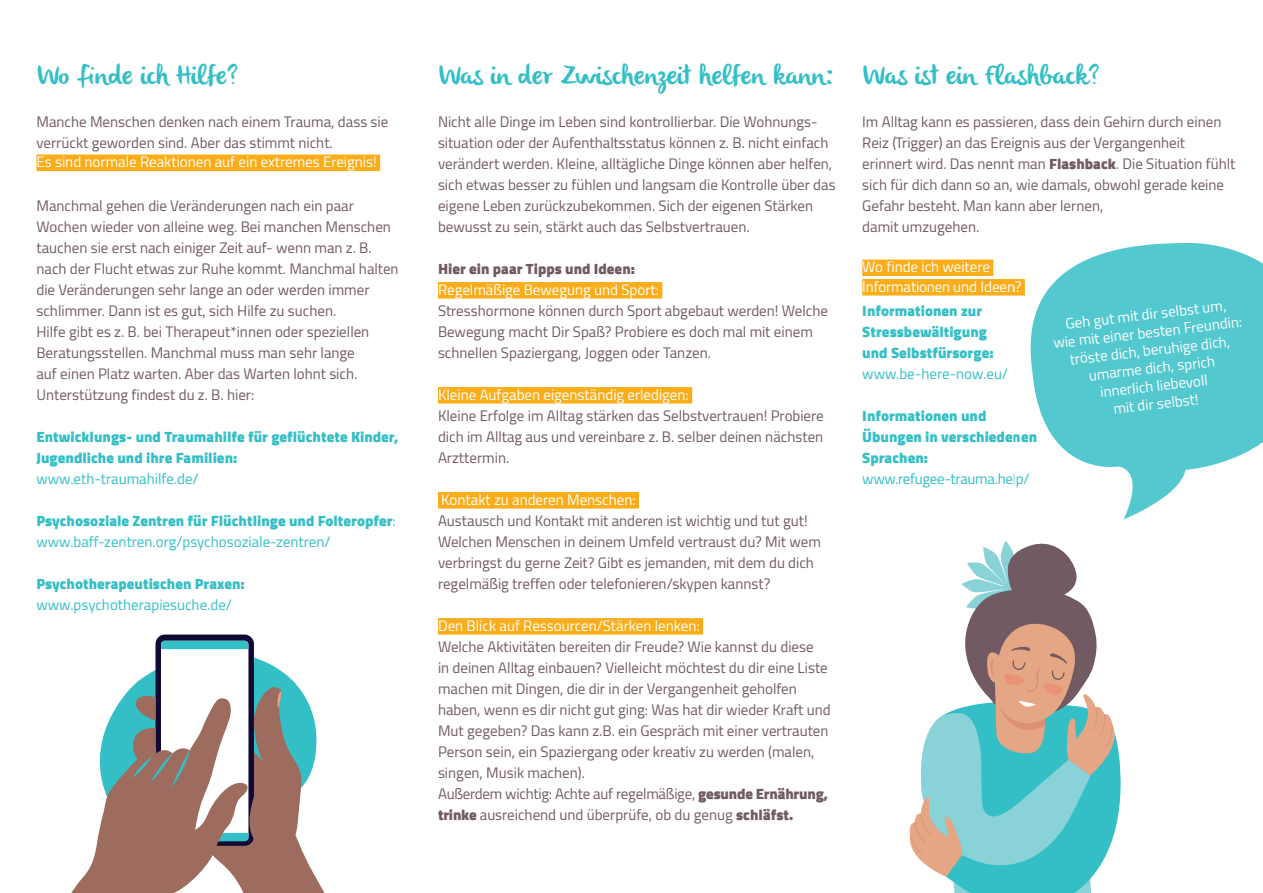
<style>
.page{position:relative;width:1263px;height:893px;background:#fff}
.page>*{position:absolute;margin:0;border:0;box-sizing:border-box;transform-origin:0 0}
.t1{font:27px "olivier";color:#34bfc6}
.t2{font:15px/21px "Cairo";color:#725a62}
.t3{font:15px/18px "Cairo";color:#fff}
.t4{font:900 15px/21px "Cairo";color:#34bfc6}
.t5{font:15px "Cairo";color:#34bfc6}
.t6{font:900 15px "Cairo";color:#725a62}
.t7{font:15px "Cairo";letter-spacing:-.02em;color:#34bfc6}
.s1{font-weight:400}
.s2{font-weight:900}
</style>
<div class="page">
<div style="left:36px;top:155px;width:344px;height:16px;background:#faad19"></div>
<div style="left:438px;top:282px;width:224px;height:17px;background:#faad19"></div>
<div style="left:438px;top:387px;width:254px;height:17px;background:#faad19"></div>
<div style="left:438px;top:492px;width:201px;height:17px;background:#faad19"></div>
<div style="left:438px;top:618px;width:265px;height:17px;background:#faad19"></div>
<div style="left:862px;top:260px;width:131px;height:16px;background:#faad19"></div>
<div style="left:862px;top:279px;width:163px;height:17px;background:#faad19"></div>
<svg style="left:909px;top:541px;width:212px;height:352px"></svg>
<svg style="left:1015px;top:243px;width:248px;height:276px;fill:#53c8ce"></svg>
<svg style="left:132px;top:634px;width:166px;height:53px"></svg>
<div style="left:155px;top:635px;width:99px;height:211px;background:#100935;border-radius:9px"></div>
<div style="left:161px;top:641px;width:87px;height:200px;background:#fff;border-radius:4px"></div>
<svg style="left:161px;top:641px;width:87px;height:8px"></svg>
<svg style="left:71px;top:687px;width:254px;height:206px"></svg>
<h1 class="t1" style="left:36px;top:60px;width:203px">Wo finde ich Hilfe?</h1>
<p class="t2" style="left:36px;top:111px;width:353px">Manche Menschen denken nach einem Trauma, dass sie verrückt geworden sind. Aber das stimmt nicht.</p>
<p class="t3" style="left:36px;top:153px;width:342px">Es sind normale Reaktionen auf ein extremes Ereignis!</p>
<p class="t2" style="left:36px;top:195px;width:364px">Manchmal gehen die Veränderungen nach ein paar Wochen wieder von alleine weg. Bei manchen Menschen tauchen sie erst nach einiger Zeit auf- wenn man z. B. nach der Flucht etwas zur Ruhe kommt. Manchmal halten die Veränderungen sehr lange an oder werden immer schlimmer. Dann ist es gut, sich Hilfe zu suchen.<br>Hilfe gibt es z. B. bei Therapeut*innen oder speziellen Beratungsstellen. Manchmal muss man sehr lange<br>auf einen Platz warten. Aber das Warten lohnt sich.<br>Unterstützung findest du z. B. hier:</p>
<p class="t4" style="left:36px;top:426px;width:363px">Entwicklungs- und Traumahilfe für geflüchtete Kinder,<br>Jugendliche und ihre Familien:</p>
<p class="t5" style="left:36px;top:466px;width:164px">www.eth-traumahilfe.de/</p>
<p class="t4" style="left:36px;top:510px;width:361px">Psychosoziale Zentren für Flüchtlinge und Folteropfer<span class="s1">: www.baff-zentren.org/psychosoziale-zentren/</span></p>
<p class="t4" style="left:36px;top:573px;width:210px">Psychotherapeutischen Praxen:</p>
<p class="t5" style="left:36px;top:592px;width:197px">www.psychotherapiesuche.de/</p>
<h1 class="t1" style="left:438px;top:60px;width:398px">Was in der Zwischenzeit helfen kann:</h1>
<p class="t2" style="left:438px;top:111px;width:399px">Nicht alle Dinge im Leben sind kontrollierbar. Die Wohnungs&shy;situation oder der Aufenthaltsstatus können z. B. nicht einfach verändert werden. Kleine, alltägliche Dinge können aber helfen, sich etwas besser zu fühlen und langsam die Kontrolle über das eigene Leben zurückzubekommen. Sich der eigenen Stärken bewusst zu sein, stärkt auch das Selbstvertrauen.</p>
<p class="t6" style="left:438px;top:260px;width:198px">Hier ein paar Tipps und Ideen:</p>
<p class="t3" style="left:438px;top:280px;width:223px">Regelmäßige Bewegung und Sport:</p>
<p class="t2" style="left:438px;top:300px;width:392px">Stresshormone können durch Sport abgebaut werden! Welche<br>Bewegung macht Dir Spaß? Probiere es doch mal mit einem schnellen Spaziergang, Joggen oder Tanzen.</p>
<p class="t3" style="left:438px;top:385px;width:252px">Kleine Aufgaben eigenständig erledigen:</p>
<p class="t2" style="left:438px;top:405px;width:387px;text-align:justify">Kleine Erfolge im Alltag stärken das Selbstvertrauen! Probiere dich im Alltag aus und vereinbare z. B. selber deinen nächsten Arzttermin.</p>
<p class="t3" style="left:441px;top:490px;width:196px">Kontakt zu anderen Menschen:</p>
<p class="t2" style="left:438px;top:510px;width:384px">Austausch und Kontakt mit anderen ist wichtig und tut gut!<br>Welchen Menschen in deinem Umfeld vertraust du? Mit wem verbringst du gerne Zeit? Gibt es jemanden, mit dem du dich regelmäßig treffen oder telefonieren/skypen kannst?</p>
<p class="t3" style="left:438px;top:616px;width:263px">Den Blick auf Ressourcen/Stärken lenken:</p>
<p class="t2" style="left:438px;top:636px;width:394px">Welche Aktivitäten bereiten dir Freude? Wie kannst du diese<br>in deinen Alltag einbauen? Vielleicht möchtest du dir eine Liste machen mit Dingen, die dir in der Vergangenheit geholfen haben, wenn es dir nicht gut ging: Was hat dir wieder Kraft und Mut gegeben? Das kann z.B. ein Gespräch mit einer vertrauten Person sein, ein Spaziergang oder kreativ zu werden (malen, singen, Musik machen).<br>Außerdem wichtig: Achte auf regelmäßige, <span class="s2">gesunde Ernährung, trinke</span> ausreichend und überprüfe, ob du genug <span class="s2">schläfst.</span></p>
<h1 class="t1" style="left:862px;top:60px;width:239px">Was ist ein Flashback?</h1>
<p class="t2" style="left:862px;top:111px;width:374px">Im Alltag kann es passieren, dass dein Gehirn durch einen Reiz (Trigger) an das Ereignis aus der Vergangenheit erinnert wird. Das nennt man <span class="s2">Flashback</span>. Die Situation fühlt sich für dich dann so an, wie damals, obwohl gerade keine Gefahr besteht. Man kann aber lernen,<br>damit umzugehen.</p>
<p class="t3" style="left:862px;top:257px;width:161px;line-height:19.5px">Wo finde ich weitere<br>Informationen und Ideen?</p>
<p class="t4" style="left:862px;top:300px;width:133px">Informationen zur<br>Stressbewältigung und Selbstfürsorge:</p>
<p class="t5" style="left:862px;top:361px;width:147px">www.be-here-now.eu/</p>
<p class="t4" style="left:862px;top:405px;width:177px">Informationen und<br>Übungen in verschiedenen<br>Sprachen:</p>
<p class="t7" style="left:862px;top:466px;width:169px">www.refugee-trauma.help/</p>
<p class="t3" style="left:1050px;top:315px;width:191px;text-align:center;rotate:-6deg">Geh gut mit dir selbst um,<br>wie mit einer besten Freundin: tröste dich, beruhige dich, umarme dich, sprich<br>innerlich liebevoll<br>mit dir selbst!</p>
</div>
